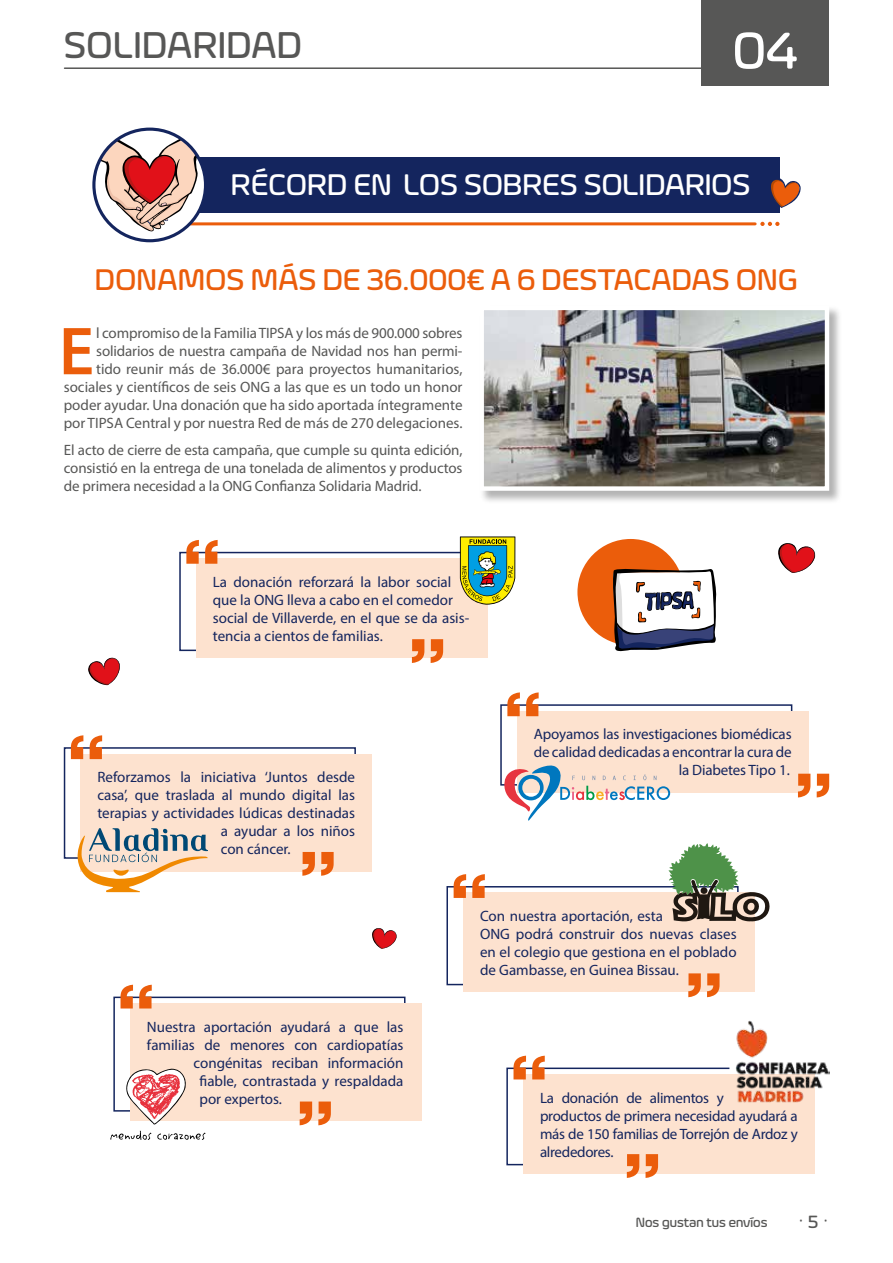
<style>
.page{position:relative;width:893px;height:1263px;background:#fff}
.page>*{position:absolute;margin:0;border:0;box-sizing:border-box;transform-origin:0 0}
.t1{font:600 68.4px "Myriad Pro";color:#eb5d0b}
.t2{font:500 52.5px "Eurosoft";color:#fff}
.t3{font:500 37.5px "Eurosoft";letter-spacing:.01em;color:#575756}
.t4{font:500 30px "Eurosoft";letter-spacing:.01em;color:#eb5d0b}
.t5{font:500 30px "Eurosoft";color:#fff}
.t6{font:500 18px "Eurosoft";color:#575756}
.t7{font:15px/18px "Myriad Pro";color:#14255e}
.t8{font:15px/18px "Myriad Pro";letter-spacing:-.005em;color:#575756;text-align:right}
.t9{font:15px/18px "Myriad Pro";letter-spacing:-.02em;color:#14255e}
.t10{font:500 13.5px "Eurosoft";color:#575756}
</style>
<div class="page">
<hr style="left:65px;top:67px;width:755px;height:2px;background:#575756">
<div style="left:702px;top:0;width:127px;height:85px;background:#575756"></div>
<hr style="left:181px;top:222px;width:574px;height:3px;background:#eb5d0b">
<svg style="left:760px;top:222px;width:19px;height:4px"></svg>
<div style="left:171px;top:157px;width:608px;height:55px;background:#14255e"></div>
<svg style="left:771px;top:178px;width:30px;height:30px"></svg>
<svg style="left:94px;top:129px;width:112px;height:112px"></svg>
<svg style="left:94px;top:129px;width:112px;height:103px"></svg>
<div style="left:446px;top:886px;width:293px;height:99px;border:2px solid #14255e"></div>
<div style="left:463px;top:893px;width:292px;height:99px;background:#fde2cf"></div>
<svg style="left:454px;top:874px;width:31px;height:24px"></svg>
<svg style="left:688px;top:973px;width:31px;height:24px"></svg>
<svg style="left:668px;top:843px;width:102px;height:78px"></svg>
<div style="left:523px;top:1074px;width:292px;height:99px;background:#fde2cf"></div>
<svg style="left:506px;top:1056px;width:293px;height:122px"></svg>
<img style="left:733px;top:1020px;width:96px;height:84px">
<div style="left:179px;top:552px;width:292px;height:99px;border:2px solid #14255e"></div>
<div style="left:196px;top:558px;width:292px;height:100px;background:#fde2cf"></div>
<svg style="left:186px;top:540px;width:32px;height:24px"></svg>
<svg style="left:412px;top:639px;width:31px;height:24px"></svg>
<svg style="left:88px;top:657px;width:32px;height:28px"></svg>
<div style="left:479px;top:306px;width:363px;height:198px;background:#000;opacity:.3"></div>
<img style="left:479px;top:306px;width:352px;height:187px">
<div style="left:500px;top:704px;width:292px;height:81px;border:2px solid #14255e"></div>
<div style="left:517px;top:711px;width:292px;height:81px;background:#fde2cf"></div>
<svg style="left:507px;top:692px;width:32px;height:24px"></svg>
<svg style="left:798px;top:774px;width:31px;height:23px"></svg>
<svg style="left:503px;top:765px;width:167px;height:56px"></svg>
<div style="left:577px;top:539px;width:107px;height:106px;background:#eb5d0b;border-radius:50%"></div>
<svg style="left:612px;top:567px;width:105px;height:85px"></svg>
<svg style="left:372px;top:928px;width:25px;height:21px"></svg>
<svg style="left:778px;top:543px;width:37px;height:30px"></svg>
<svg style="left:460px;top:536px;width:55px;height:69px;background:#84aa66"></svg>
<div style="left:64px;top:747px;width:292px;height:112px;border:2px solid #14255e"></div>
<div style="left:80px;top:754px;width:292px;height:117px;background:#fde2cf"></div>
<svg style="left:71px;top:735px;width:31px;height:24px"></svg>
<svg style="left:302px;top:852px;width:32px;height:24px"></svg>
<svg style="left:68px;top:828px;width:140px;height:64px"></svg>
<div style="left:113px;top:996px;width:292px;height:115px;border:2px solid #14255e"></div>
<div style="left:130px;top:1003px;width:292px;height:117px;background:#fde2cf"></div>
<svg style="left:121px;top:985px;width:31px;height:23px"></svg>
<svg style="left:300px;top:1101px;width:31px;height:24px"></svg>
<svg style="left:126px;top:1069px;width:61px;height:55px"></svg>
<svg style="left:110px;top:1131px;width:41px;height:9px"></svg>
<svg style="left:157px;top:1133px;width:48px;height:7px"></svg>
<h3 class="t3" style="left:64px;top:24px;width:240px">SOLIDARIDAD</h3>
<h2 class="t2" style="left:733px;top:21px;width:67px">04</h2>
<h3 class="t5" style="left:231px;top:168px;width:521px">RÉCORD EN LOS SOBRES SOLIDARIOS</h3>
<h3 class="t4" style="left:95px;top:263px;width:704px">DONAMOS MÁS DE 36.000€ A 6 DESTACADAS ONG</h3>
<p class="t8" style="left:64px;top:324px;width:400px">l compromiso de la Familia TIPSA y los más de 900.000 sobres solidarios de nuestra campaña de Navidad nos han permi-<br>tido reunir más de 36.000€ para proyectos humanitarios, sociales y científicos de seis ONG a las que es un todo un honor poder ayudar. Una donación que ha sido aportada íntegramente por TIPSA Central y por nuestra Red de más de 270 delegaciones.</p>
<p class="t8" style="left:64px;top:440px;width:400px;text-align:justify">El acto de cierre de esta campaña, que cumple su quinta edición, consistió en la entrega de una tonelada de alimentos y productos de primera necesidad a la ONG Confianza Solidaria Madrid.</p>
<h1 class="t1" style="left:59px;top:308px;width:37px">E</h1>
<p class="t7" style="left:213px;top:572px;width:258px">La donación reforzará la labor social que la ONG lleva a cabo en el comedor social de Villaverde, en el que se da asis&shy;tencia a cientos de familias.</p>
<p class="t7" style="left:97px;top:768px;width:259px">Reforzamos la iniciativa ‘Juntos desde</p>
<p class="t7" style="left:97px;top:786px;width:259px">casa’, que traslada al mundo digital las</p>
<p class="t7" style="left:97px;top:804px;width:259px">terapias y actividades lúdicas destinadas</p>
<p class="t7" style="left:221px;top:822px;width:136px">a ayudar a los niños</p>
<p class="t7" style="left:221px;top:840px;width:72px">con cáncer.</p>
<p class="t7" style="left:147px;top:1017px;width:258px">Nuestra aportación ayudará a que las</p>
<p class="t7" style="left:147px;top:1035px;width:258px">familias de menores con cardiopatías</p>
<p class="t7" style="left:193px;top:1053px;width:211px">congénitas reciban información</p>
<p class="t7" style="left:199px;top:1071px;width:205px">fiable, contrastada y respaldada</p>
<p class="t7" style="left:199px;top:1089px;width:84px">por expertos.</p>
<p class="t7" style="left:534px;top:725px;width:259px;text-align:right">Apoyamos las investigaciones biomédicas de calidad dedicadas a encontrar la cura de la Diabetes Tipo 1.</p>
<p class="t7" style="left:480px;top:907px;width:258px">Con nuestra aportación, esta<br>ONG podrá construir dos nuevas clases en el colegio que gestiona en el poblado de Gambasse, en Guinea Bissau.</p>
<p class="t9" style="left:540px;top:1088px;width:259px">La donación de alimentos y<br>productos de primera necesidad ayudará a más de 150 familias de Torrejón de Ardoz y alrededores.</p>
<p class="t10" style="left:636px;top:1214px;width:133px">Nos gustan tus envíos</p>
<p class="t6" style="left:797px;top:1212px;width:33px">· 5 ·</p>
</div>
